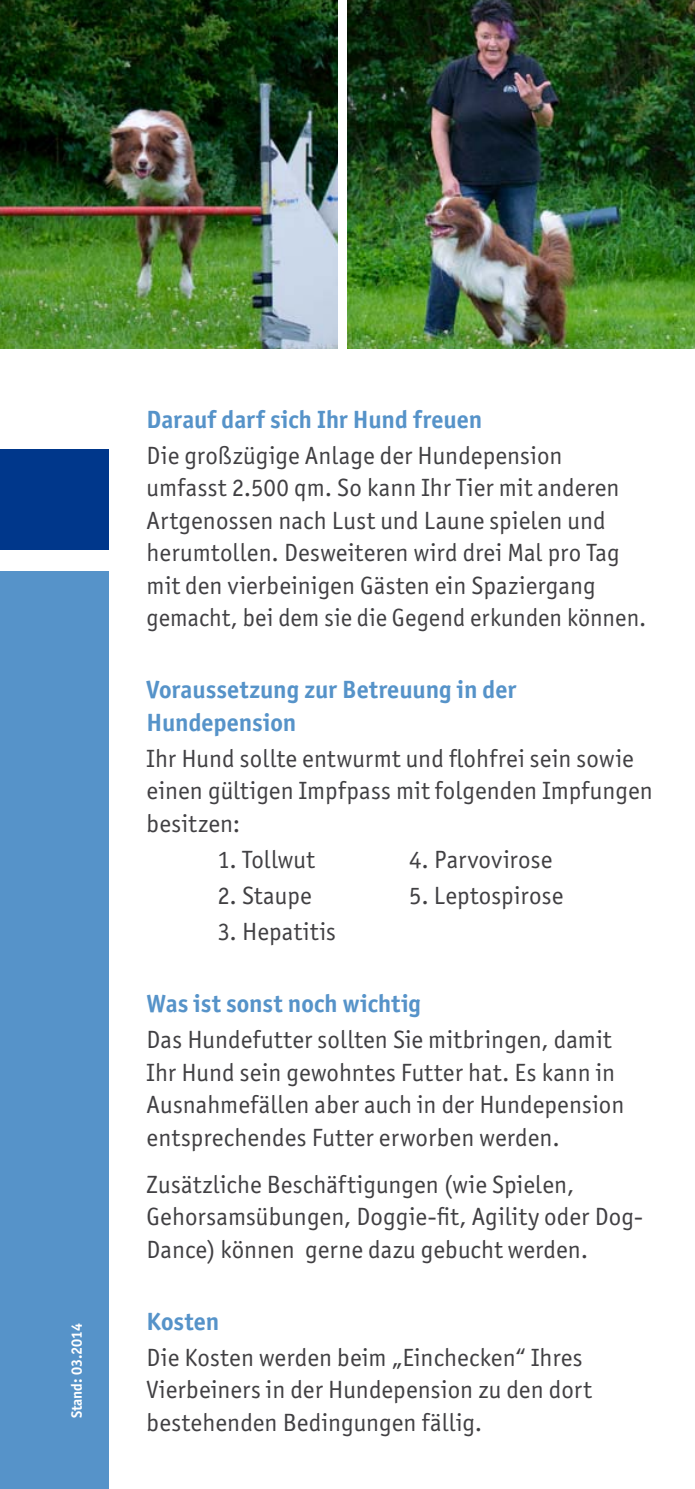
<style>
.page{position:relative;width:695px;height:1489px;background:#fff}
.page>*{position:absolute;margin:0;border:0;box-sizing:border-box;transform-origin:0 0}
.A-Fly_Kleine_Headlin{font:25px/32.5px "Officina Sans ITC Pro";letter-spacing:.005em;color:#414043}
.A-Fly_Kleine_Headlin-2{font:700 25px/32.5px "Officina Sans ITC Pro";color:#5693c9}
.Fly_Fließtext_linksb{font:700 15px "Officina Sans ITC Pro";color:#fff}
</style>
<div class="page">
<img style="left:0;top:0;width:337px;height:348px">
<img style="left:347px;top:0;width:347px;height:348px">
<div style="left:0;top:449px;width:108px;height:101px;background:#00378b"></div>
<div style="left:0;top:571px;width:108px;height:917px;background:#5693c9"></div>
<p class="Fly_Fließtext_linksb" style="left:67px;top:1418px;width:97px;rotate:-90deg">Stand: 03.2014</p>
<p class="A-Fly_Kleine_Headlin-2" style="left:147px;top:402px;width:337px">Darauf darf sich Ihr Hund freuen</p>
<p class="A-Fly_Kleine_Headlin" style="left:147px;top:439px;width:501px">Die großzügige Anlage der Hundepension umfasst 2.500 qm. So kann Ihr Tier mit anderen Artgenossen nach Lust und Laune spielen und herumtollen. Desweiteren wird drei Mal pro Tag mit den vierbeinigen Gästen ein Spaziergang gemacht, bei dem sie die Gegend erkunden können.</p>
<p class="A-Fly_Kleine_Headlin-2" style="left:147px;top:673px;width:371px">Voraussetzung zur Betreuung in der<br>Hundepension</p>
<p class="A-Fly_Kleine_Headlin" style="left:147px;top:742px;width:507px">Ihr Hund sollte entwurmt und flohfrei sein sowie einen gültigen Impfpass mit folgenden Impfungen besitzen:</p>
<p class="A-Fly_Kleine_Headlin" style="left:217px;top:843px;width:99px">1. Tollwut</p>
<p class="A-Fly_Kleine_Headlin" style="left:409px;top:843px;width:144px">4. Parvovirose</p>
<p class="A-Fly_Kleine_Headlin" style="left:217px;top:879px;width:96px">2. Staupe</p>
<p class="A-Fly_Kleine_Headlin" style="left:409px;top:879px;width:155px">5. Leptospirose</p>
<p class="A-Fly_Kleine_Headlin" style="left:217px;top:915px;width:120px">3. Hepatitis</p>
<p class="A-Fly_Kleine_Headlin-2" style="left:147px;top:987px;width:276px">Was ist sonst noch wichtig</p>
<p class="A-Fly_Kleine_Headlin" style="left:147px;top:1023px;width:479px">Das Hundefutter sollten Sie mitbringen, damit Ihr Hund sein gewohntes Futter hat. Es kann in Ausnahmefällen aber auch in der Hundepension entsprechendes Futter erworben werden.</p>
<p class="A-Fly_Kleine_Headlin" style="left:147px;top:1167px;width:498px">Zusätzliche Beschäftigungen (wie Spielen,<br>Gehorsamsübungen, Doggie-fit, Agility oder Dog-<br>Dance) können gerne dazu gebucht werden.</p>
<p class="A-Fly_Kleine_Headlin-2" style="left:147px;top:1304px;width:74px">Kosten</p>
<p class="A-Fly_Kleine_Headlin" style="left:147px;top:1340px;width:447px">Die Kosten werden beim „Einchecken“ Ihres<br>Vierbeiners in der Hundepension zu den dort bestehenden Bedingungen fällig.</p>
</div>
